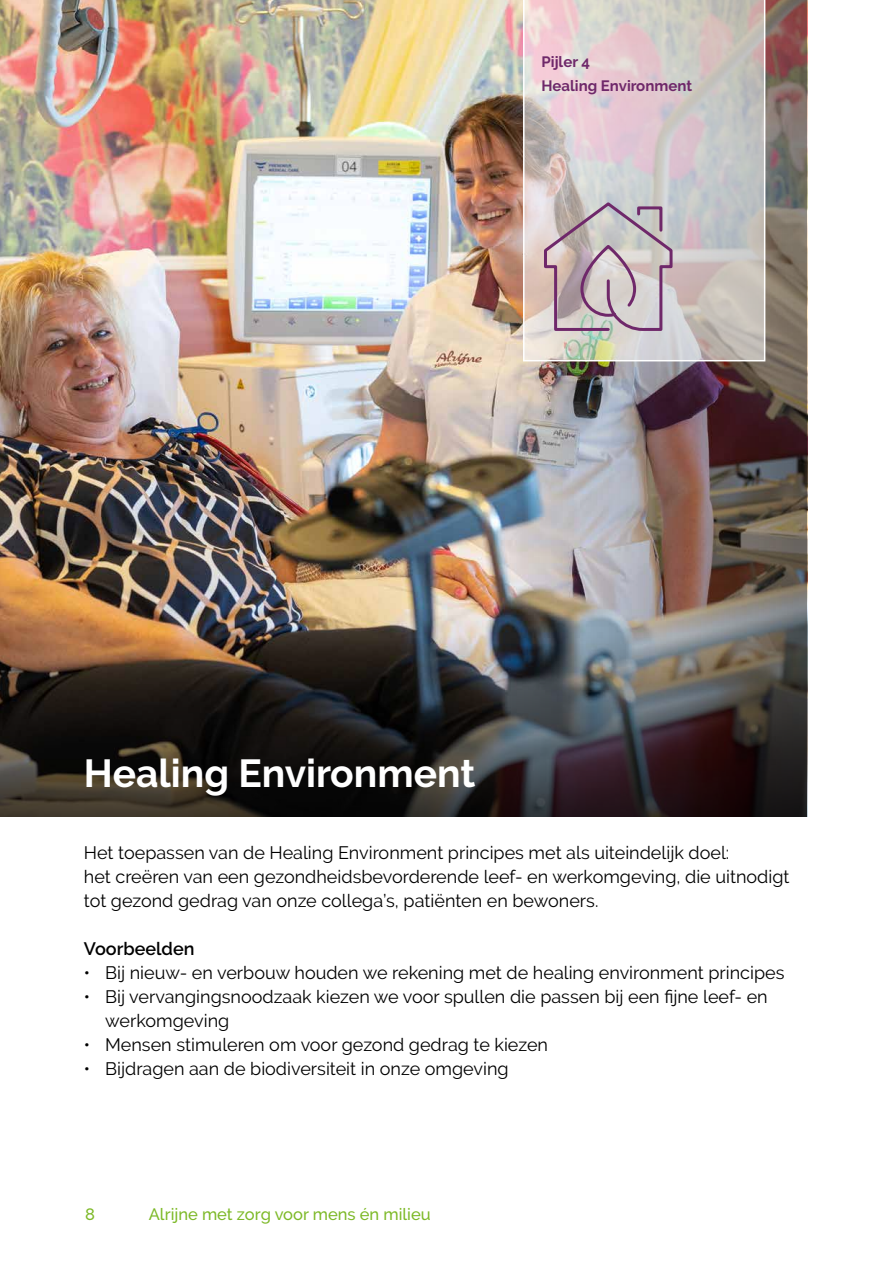
<style>
.page{position:relative;width:893px;height:1263px;background:#fff}
.page>*{position:absolute;margin:0;border:0;box-sizing:border-box;transform-origin:0 0}
.t1{font:700 39px "Raleway";color:#fff}
.t2{font:18px/24px "Raleway";color:#000}
.t3{font:600 18px "Raleway";color:#000}
.t4{font:500 16.5px "Raleway";color:#7db928}
.t5{font:700 15px/24px "Raleway";color:#6f286a}
</style>
<div class="page">
<img style="left:0;top:0;width:446px;height:621px">
<img style="left:446px;top:0;width:361px;height:621px">
<img style="left:0;top:621px;width:807px;height:195px">
<svg style="left:523px;top:0;width:242px;height:361px;background:#d2c8c7"></svg>
<svg style="left:542px;top:200px;width:132px;height:132px;background:#c2b4b9"></svg>
<p class="t5" style="left:542px;top:49px;width:152px">Pijler 4<br>Healing Environment</p>
<h1 class="t1" style="left:84px;top:751px;width:393px">Healing Environment</h1>
<p class="t2" style="left:84px;top:840px;width:707px">Het toepassen van de Healing Environment principes met als uiteindelijk doel:<br>het creëren van een gezondheidsbevorderende leef- en werkomgeving, die uitnodigt tot gezond gedrag van onze collega’s, patiënten en bewoners.</p>
<p class="t3" style="left:84px;top:938px;width:112px">Voorbeelden</p>
<p class="t2" style="left:84px;top:960px;width:702px">• Bij nieuw- en verbouw houden we rekening met de healing environment principes</p>
<p class="t2" style="left:105px;top:984px;width:664px;text-indent:-21px">• Bij vervangingsnoodzaak kiezen we voor spullen die passen bij een fijne leef- en werkomgeving</p>
<p class="t2" style="left:84px;top:1032px;width:466px">• Mensen stimuleren om voor gezond gedrag te kiezen</p>
<p class="t2" style="left:84px;top:1056px;width:426px">• Bijdragen aan de biodiversiteit in onze omgeving</p>
<p class="t4" style="left:85px;top:1205px;width:11px">8</p>
<p class="t4" style="left:149px;top:1205px;width:283px">Alrijne met zorg voor mens én milieu</p>
</div>
